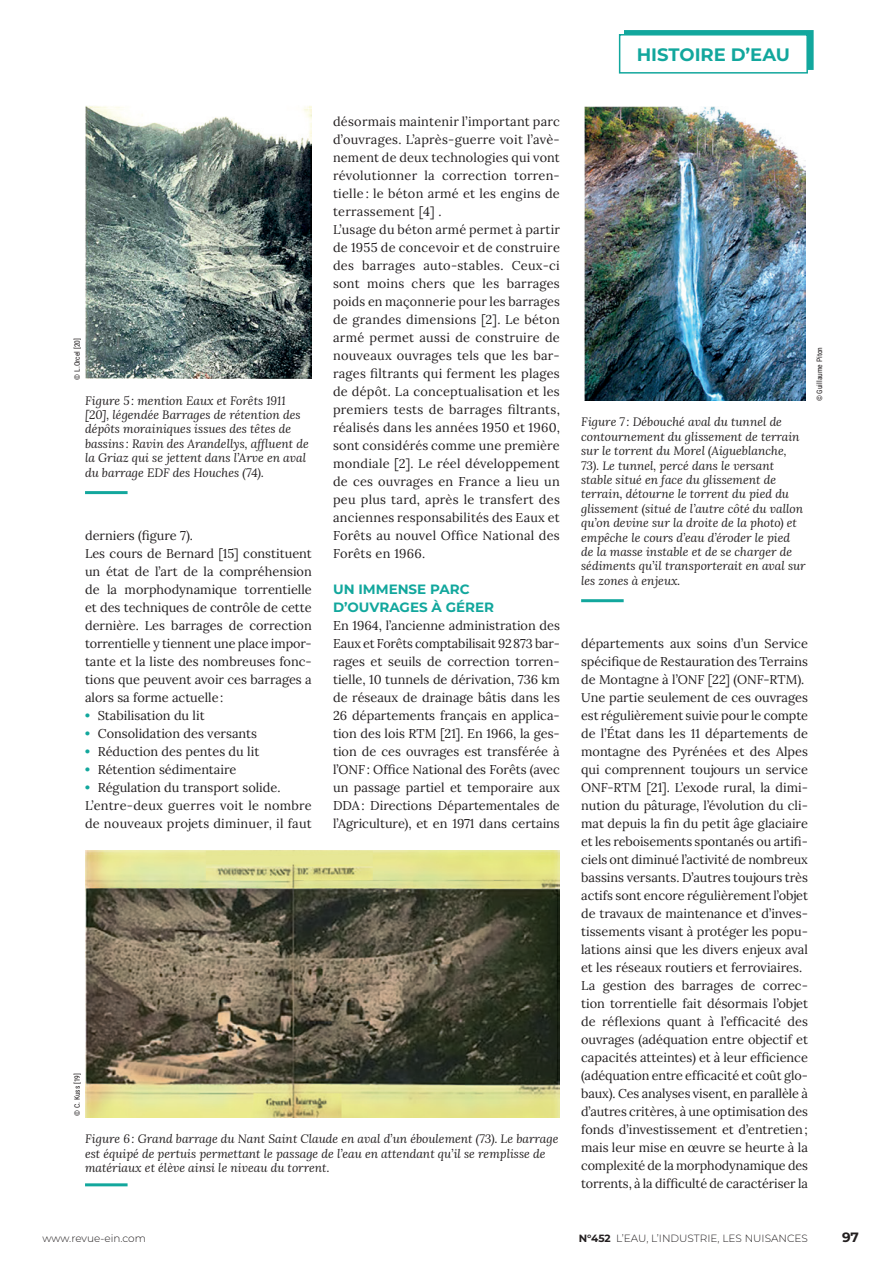
<style>
.page{position:relative;width:893px;height:1263px;background:#fff}
.page>*{position:absolute;margin:0;border:0;box-sizing:border-box;transform-origin:0 0}
.t1{font:700 18px "Montserrat";color:#12a79d}
.Intertitre_-_Histoir{font:700 13.5px/18px "Montserrat";color:#12a79d}
.t2{font:700 13.5px "Montserrat";color:#231f20}
.Texte_courant_-_Hist{font:12.75px/18px "Lora";color:#231f20;text-align:justify}
.Texte_courant_-_Hist-2{font:12.75px/18px "Lora";letter-spacing:.02em;color:#231f20}
.Légende_photo{font:italic 12px/14.4px "Lora";color:#231f20}
.t3{font:300 10.5px "Montserrat";color:#231f20}
.Copyright{font:7.5px "Roboto Condensed";color:#231f20}
.s1{font-weight:700;color:#12a79d}
.s2{font-weight:700}
</style>
<div class="page">
<div style="left:624px;top:30px;width:189px;height:40px;background:#12a79d"></div>
<div style="left:620px;top:35px;width:187px;height:38px;background:#fff"></div>
<div style="left:619px;top:34px;width:189px;height:40px;border:2px solid #12a79d"></div>
<img style="left:85px;top:850px;width:475px;height:268px">
<img style="left:85px;top:106px;width:227px;height:273px">
<img style="left:584px;top:106px;width:221px;height:295px">
<hr style="left:85px;top:491px;width:43px;height:3px;background:#12a79d">
<hr style="left:581px;top:599px;width:43px;height:3px;background:#12a79d">
<hr style="left:85px;top:1183px;width:43px;height:3px;background:#12a79d">
<h1 class="t1" style="left:637px;top:42px;width:155px">HISTOIRE D’EAU</h1>
<p class="Texte_courant_-_Hist" style="left:333px;top:112px;width:228px">désormais maintenir l’important parc d’ouvrages. L’après-guerre voit l’avè&shy;nement de deux technologies qui vont révolutionner la correction torren&shy;tielle : le béton armé et les engins de terrassement [4] .</p>
<p class="Texte_courant_-_Hist" style="left:333px;top:220px;width:228px">L’usage du béton armé permet à partir de 1955 de concevoir et de construire des barrages auto-stables. Ceux-ci sont moins chers que les barrages poids en maçonnerie pour les barrages de grandes dimensions [2]. Le béton armé permet aussi de construire de nouveaux ouvrages tels que les bar&shy;rages filtrants qui ferment les plages de dépôt. La conceptualisation et les premiers tests de barrages filtrants, réalisés dans les années 1950 et 1960, sont considérés comme une première mondiale [2]. Le réel développement de ces ouvrages en France a lieu un peu plus tard, après le transfert des anciennes responsabilités des Eaux et Forêts au nouvel Office National des Forêts en 1966.</p>
<p class="Intertitre_-_Histoir" style="left:333px;top:580px;width:162px">UN IMMENSE PARC<br>D’OUVRAGES À GÉRER</p>
<p class="Texte_courant_-_Hist" style="left:333px;top:616px;width:228px">En 1964, l’ancienne administration des Eaux et Forêts comptabilisait 92873 bar&shy;rages et seuils de correction torren&shy;tielle, 10 tunnels de dérivation, 736 km de réseaux de drainage bâtis dans les 26 départements français en applica&shy;tion des lois RTM [21]. En 1966, la ges&shy;tion de ces ouvrages est transférée à l’ONF: Office National des Forêts (avec un passage partiel et temporaire aux DDA: Directions Départementales de l’Agriculture), et en 1971 dans certains</p>
<p class="Copyright" style="left:72px;top:379px;width:43px;rotate:-90deg">© L.Orcel [20]</p>
<p class="Copyright" style="left:814px;top:401px;width:56px;rotate:-90deg">© Guillaume Piton</p>
<p class="Légende_photo" style="left:85px;top:393px;width:225px">Figure 5: mention Eaux et Forêts 1911 [20], légendée Barrages de rétention des dépôts morainiques issues des têtes de bassins : Ravin des Arandellys, affluent de la Griaz qui se jettent dans l’Arve en aval du barrage EDF des Houches (74).</p>
<p class="Légende_photo" style="left:581px;top:415px;width:226px">Figure 7 : Débouché aval du tunnel de contournement du glissement de terrain sur le torrent du Morel (Aigueblanche, 73). Le tunnel, percé dans le versant stable situé en face du glissement de terrain, détourne le torrent du pied du glissement (situé de l’autre côté du vallon qu’on devine sur la droite de la photo) et empêche le cours d’eau d’éroder le pied<br>de la masse instable et de se charger de sédiments qu’il transporterait en aval sur les zones à enjeux.</p>
<p class="Texte_courant_-_Hist" style="left:85px;top:526px;width:110px">derniers (figure 7).</p>
<p class="Texte_courant_-_Hist" style="left:85px;top:544px;width:228px">Les cours de Bernard [15] constituent un état de l’art de la compréhension de la morphodynamique torrentielle et des techniques de contrôle de cette dernière. Les barrages de correction torrentielle y tiennent une place impor&shy;tante et la liste des nombreuses fonc&shy;tions que peuvent avoir ces barrages a alors sa forme actuelle:</p>
<p class="Texte_courant_-_Hist" style="left:85px;top:706px;width:121px"><span class="s1">•</span> Stabilisation du lit</p>
<p class="Texte_courant_-_Hist" style="left:85px;top:724px;width:174px"><span class="s1">•</span> Consolidation des versants</p>
<p class="Texte_courant_-_Hist" style="left:85px;top:742px;width:176px"><span class="s1">•</span> Réduction des pentes du lit</p>
<p class="Texte_courant_-_Hist" style="left:85px;top:760px;width:153px"><span class="s1">•</span> Rétention sédimentaire</p>
<p class="Texte_courant_-_Hist" style="left:85px;top:778px;width:197px"><span class="s1">•</span> Régulation du transport solide.</p>
<p class="Texte_courant_-_Hist-2" style="left:85px;top:796px;width:228px">L’entre-deux guerres voit le nombre de nouveaux projets diminuer, il faut</p>
<p class="Texte_courant_-_Hist" style="left:581px;top:634px;width:228px">départements aux soins d’un Service spécifique de Restauration des Terrains de Montagne à l’ONF [22] (ONF-RTM).</p>
<p class="Texte_courant_-_Hist" style="left:581px;top:688px;width:228px">Une partie seulement de ces ouvrages est régulièrement suivie pour le compte de l’État dans les 11 départements de montagne des Pyrénées et des Alpes qui comprennent toujours un service ONF-RTM [21]. L’exode rural, la dimi&shy;nution du pâturage, l’évolution du cli&shy;mat depuis la fin du petit âge glaciaire et les reboisements spontanés ou artifi&shy;ciels ont diminué l’activité de nombreux bassins versants. D’autres toujours très actifs sont encore régulièrement l’objet de travaux de maintenance et d’inves&shy;tissements visant à protéger les popu&shy;lations ainsi que les divers enjeux aval et les réseaux routiers et ferroviaires.</p>
<p class="Texte_courant_-_Hist" style="left:581px;top:976px;width:228px">La gestion des barrages de correc&shy;tion torrentielle fait désormais l’objet de réflexions quant à l’efficacité des ouvrages (adéquation entre objectif et capacités atteintes) et à leur efficience (adéquation entre efficacité et coût glo&shy;baux). Ces analyses visent, en parallèle à d’autres critères, à une optimisation des fonds d’investissement et d’entretien; mais leur mise en œuvre se heurte à la complexité de la morphodynamique des torrents, à la difficulté de caractériser la</p>
<p class="Copyright" style="left:72px;top:1116px;width:44px;rotate:-90deg">© C. Kuss [19]</p>
<p class="Légende_photo" style="left:85px;top:1131px;width:475px">Figure 6: Grand barrage du Nant Saint Claude en aval d’un éboulement (73). Le barrage est équipé de pertuis permettant le passage de l’eau en attendant qu’il se remplisse de matériaux et élève ainsi le niveau du torrent.</p>
<p class="t3" style="left:43px;top:1231px;width:105px">www.revue-ein.com</p>
<p class="t3" style="left:579px;top:1231px;width:231px"><span class="s2">N°452</span> L’EAU, L’INDUSTRIE, LES NUISANCES</p>
<p class="t2" style="left:842px;top:1227px;width:18px">97</p>
</div>
